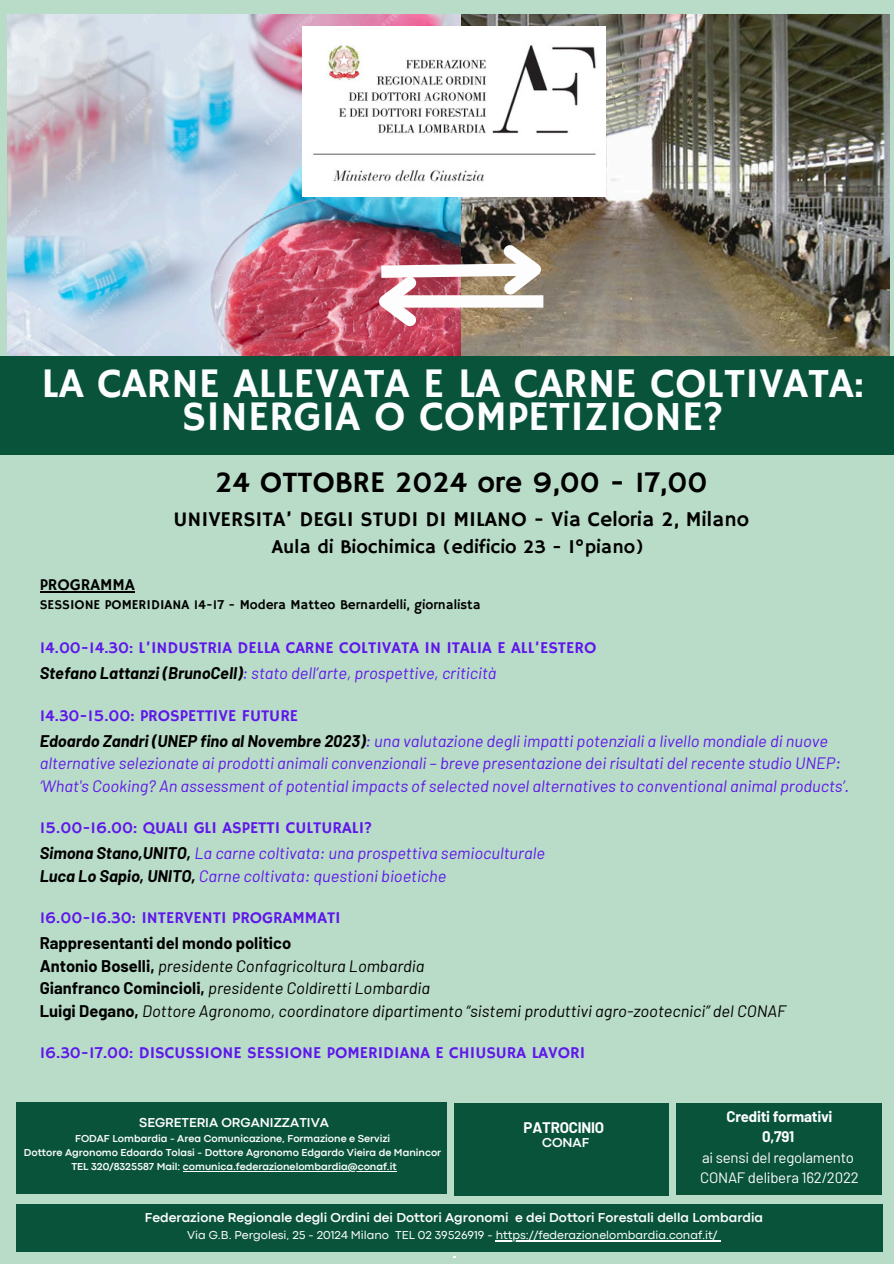
<style>
.page{position:relative;width:894px;height:1264px;background:#fff}
.page>*{position:absolute;margin:0;border:0;box-sizing:border-box;transform-origin:0 0}
.t1{font:42px/32.7px "Hammersmith One";color:#fcfdff;text-align:center}
.t2{font:30px "Hammersmith One";color:#000}
.t3{font:21px "Hammersmith One";color:#000}
.t4{font:19.5px "Hammersmith One";color:#000}
.t5{font:italic 16.5px/25.8px "Barlow";color:#5e17eb}
.t6{font:16.5px/25.8px "Hammersmith One";color:#5e17eb}
.t7{font:italic 16.5px/22.5px "Barlow";color:#000}
.t8{font:16.5px "Hammersmith One";color:#000}
.t9{font:15px/20.2px "Barlow";letter-spacing:-.015em;color:#fcfdff;text-align:center}
.t10{font:700 15px "Barlow";letter-spacing:-.015em;color:#fcfdff}
.t11{font:700 13.5px "Codec Pro";color:#fcfdff}
.t12{font:13.5px "Hammersmith One";color:#000}
.t13{font:12px "Codec Pro";color:#fcfdff}
.t14{font:700 10.5px "Codec Pro";color:#fcfdff}
.s1{font-family:"Barlow";font-weight:700;font-style:italic;color:#000}
.s2{font-family:"Barlow";font-style:italic}
.s3{font-family:"Hammersmith One";font-style:normal}
.s4{font-weight:700;color:#000}
.s5{font-family:"Barlow";font-weight:700;color:#000}
.s6{font-weight:700;font-style:normal}
.s7{font-weight:700}
</style>
<div class="page">
<div style="left:0;top:0;width:893px;height:1263px;background:#b9dcc8"></div>
<hr style="left:40px;top:591px;width:95px;height:1px;background:#000">
<div style="left:454px;top:1102px;width:215px;height:93px;background:#0a533b"></div>
<div style="left:676px;top:1102px;width:205px;height:91px;background:#0a533b"></div>
<img style="left:7px;top:14px;width:453px;height:342px">
<img style="left:461px;top:14px;width:427px;height:342px">
<div style="left:0;top:356px;width:893px;height:98px;background:#0a533b"></div>
<img style="left:302px;top:27px;width:303px;height:170px">
<img style="left:364px;top:233px;width:192px;height:104px">
<div style="left:16px;top:1102px;width:431px;height:91px;background:#0a533b"></div>
<hr style="left:183px;top:1170px;width:214px;height:1px;background:#fcfdff">
<div style="left:16px;top:1203px;width:866px;height:48px;background:#0a533b"></div>
<hr style="left:495px;top:1239px;width:222px;height:1px;background:#fcfdff">
<h5 class="t1" style="left:42px;top:369px;width:823px">LA CARNE ALLEVATA E LA CARNE COLTIVATA:<br>SINERGIA O COMPETIZIONE?</h5>
<h2 class="t2" style="left:215px;top:465px;width:493px">24 OTTOBRE 2024 ore 9,00 - 17,00</h2>
<p class="t3" style="left:173px;top:507px;width:577px">UNIVERSITA’ DEGLI STUDI DI MILANO - Via Celoria 2, Milano</p>
<p class="t4" style="left:272px;top:535px;width:373px">Aula di Biochimica (edificio 23 - I°piano)</p>
<p class="t8" style="left:40px;top:575px;width:96px">PROGRAMMA</p>
<p class="t12" style="left:40px;top:597px;width:442px">SESSIONE POMERIDIANA 14-17 - Modera Matteo Bernardelli, giornalista</p>
<h1 class="t6" style="left:40px;top:636px;width:558px">14.00-14.30: L’INDUSTRIA DELLA CARNE COLTIVATA IN ITALIA E ALL’ESTERO<br><span class="s1">Stefano Lattanzi (BrunoCell)</span><span class="s2">: stato dell’arte, prospettive, criticità</span></h1>
<h2 class="t5" style="left:40px;top:701px;width:789px"><span class="s3">14.30-15.00: PROSPETTIVE FUTURE<br></span><span class="s4">Edoardo Zandri (UNEP fino al Novembre 2023)</span>: una valutazione degli impatti potenziali a livello mondiale di nuove</h2>
<h2 class="t5" style="left:40px;top:751px;width:810px;line-height:22.5px">alternative selezionate ai prodotti animali convenzionali – breve presentazione dei risultati del recente studio UNEP: ‘What's Cooking? An assessment of potential impacts of selected novel alternatives to conventional animal products’.</h2>
<p class="t5" style="left:40px;top:813px;width:506px"><span class="s3">15.00-16.00: QUALI GLI ASPETTI CULTURALI?<br></span><span class="s4">Simona Stano,UNITO,</span> La carne coltivata: una prospettiva semioculturale</p>
<p class="t5" style="left:40px;top:862px;width:408px"><span class="s4">Luca Lo Sapio, UNITO,</span> Carne coltivata: questioni bioetiche</p>
<p class="t6" style="left:40px;top:906px;width:302px">16.00-16.30: INTERVENTI PROGRAMMATI<br><span class="s5">Rappresentanti del mondo politico</span></p>
<p class="t7" style="left:40px;top:953px;width:748px"><span class="s6">Antonio Boselli,</span> presidente Confagricoltura Lombardia<br><span class="s6">Gianfranco Comincioli,</span> presidente Coldiretti Lombardia<br><span class="s6">Luigi Degano,</span> Dottore Agronomo, coordinatore dipartimento “sistemi produttivi agro-zootecnici” del CONAF</p>
<p class="t6" style="left:40px;top:1041px;width:547px">16.30-17.00: DISCUSSIONE SESSIONE POMERIDIANA E CHIUSURA LAVORI</p>
<h5 class="t11" style="left:139px;top:1117px;width:191px">SEGRETERIA ORGANIZZATIVA</h5>
<p class="t14" style="left:75px;top:1134px;width:316px">FODAF Lombardia - Area Comunicazione, Formazione e Servizi</p>
<p class="t14" style="left:24px;top:1148px;width:419px">Dottore Agronomo Edoardo Tolasi - Dottore Agronomo Edgardo Vieira de Manincor</p>
<p class="t14" style="left:71px;top:1162px;width:327px">TEL 320/8325587 Mail: comunica.federazionelombardia@conaf.it</p>
<h6 class="t10" style="left:523px;top:1117px;width:82px">PATROCINIO</h6>
<h5 class="t11" style="left:542px;top:1137px;width:49px">CONAF</h5>
<h3 class="t9" style="left:700px;top:1106px;width:160px"><span class="s7">Crediti formativi<br>0,791<br></span>ai sensi del regolamento<br>CONAF delibera 162/2022</h3>
<p class="t11" style="left:145px;top:1212px;width:619px">Federazione Regionale degli Ordini dei Dottori Agronomi e dei Dottori Forestali della Lombardia</p>
<p class="t13" style="left:187px;top:1230px;width:532px">Via G.B. Pergolesi, 25 - 20124 Milano TEL 02 39526919 - https://federazionelombardia.conaf.it/</p>
</div>
